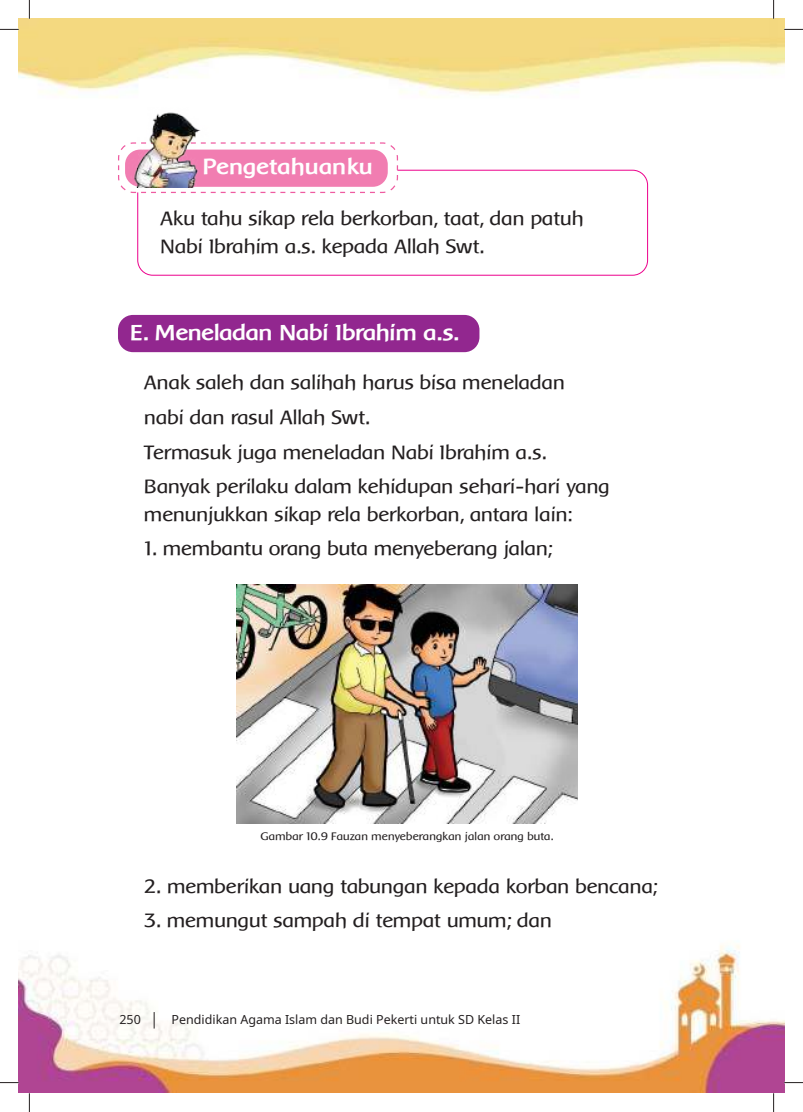
<style>
.page{position:relative;width:803px;height:1112px;background:#fff}
.page>*{position:absolute;margin:0;border:0;box-sizing:border-box;transform-origin:0 0}
.t1{font:700 22.5px "Baar Metanoia";letter-spacing:-.015em;color:#fff}
.t2{font:20px/34.6px "Baar Metanoia";letter-spacing:-.02em;color:#231f20}
.t3{font:12.5px "Noto Sans";color:#231f20}
.t4{font:11.25px "Baar Metanoia";letter-spacing:-.01em;color:#231f20}
</style>
<div class="page">
<img style="left:19px;top:19px;width:754px;height:1073px">
<svg style="left:154px;top:1011px;width:1px;height:17px"></svg>
<img style="left:773px;top:19px;width:11px;height:1073px">
<div style="left:137px;top:170px;width:511px;height:105px;border:1px solid #ec008c;border-radius:15px"></div>
<svg style="left:117px;top:142px;width:282px;height:52px"></svg>
<div style="left:125px;top:149px;width:263px;height:38px;background:#f17db1;border-radius:15px"></div>
<img style="left:128px;top:107px;width:82px;height:80px">
<div style="left:118px;top:315px;width:361px;height:37px;background:#92278f;border-radius:15px"></div>
<img style="left:237px;top:584px;width:341px;height:239px">
<svg style="left:0;top:29px;width:19px;height:1px"></svg>
<svg style="left:784px;top:29px;width:19px;height:1px"></svg>
<svg style="left:0;top:1081px;width:19px;height:2px"></svg>
<svg style="left:784px;top:1081px;width:19px;height:2px"></svg>
<svg style="left:29px;top:0;width:1px;height:19px"></svg>
<svg style="left:29px;top:1092px;width:1px;height:19px"></svg>
<svg style="left:773px;top:0;width:1px;height:19px"></svg>
<svg style="left:773px;top:1092px;width:1px;height:19px"></svg>
<p class="t1" style="left:203px;top:154px;width:172px">Pengetahuanku</p>
<p class="t2" style="left:161px;top:205px;width:425px;line-height:27.5px">Aku tahu sikap rela berkorban, taat, dan patuh<br>Nabi Ibrahim a.s. kepada Allah Swt.</p>
<p class="t1" style="left:130px;top:320px;width:331px">E. Meneladan Nabi Ibrahim a.s.</p>
<p class="t2" style="left:144px;top:365px;width:467px">Anak saleh dan salihah harus bisa meneladan nabi dan rasul Allah Swt.<br>Termasuk juga meneladan Nabi Ibrahim a.s.<br>Banyak perilaku dalam kehidupan sehari-hari yang</p>
<p class="t2" style="left:144px;top:496px;width:430px">menunjukkan sikap rela berkorban, antara lain:</p>
<p class="t2" style="left:144px;top:531px;width:410px">1. membantu orang buta menyeberang jalan;</p>
<p class="t4" style="left:261px;top:830px;width:295px">Gambar 10.9 Fauzan menyeberangkan jalan orang buta.</p>
<p class="t2" style="left:144px;top:868px;width:515px">2. memberikan uang tabungan kepada korban bencana;</p>
<p class="t2" style="left:144px;top:903px;width:410px">3. memungut sampah di tempat umum; dan</p>
<p class="t3" style="left:119px;top:1013px;width:23px">250</p>
<p class="t3" style="left:172px;top:1013px;width:350px">Pendidikan Agama Islam dan Budi Pekerti untuk SD Kelas II</p>
</div>
